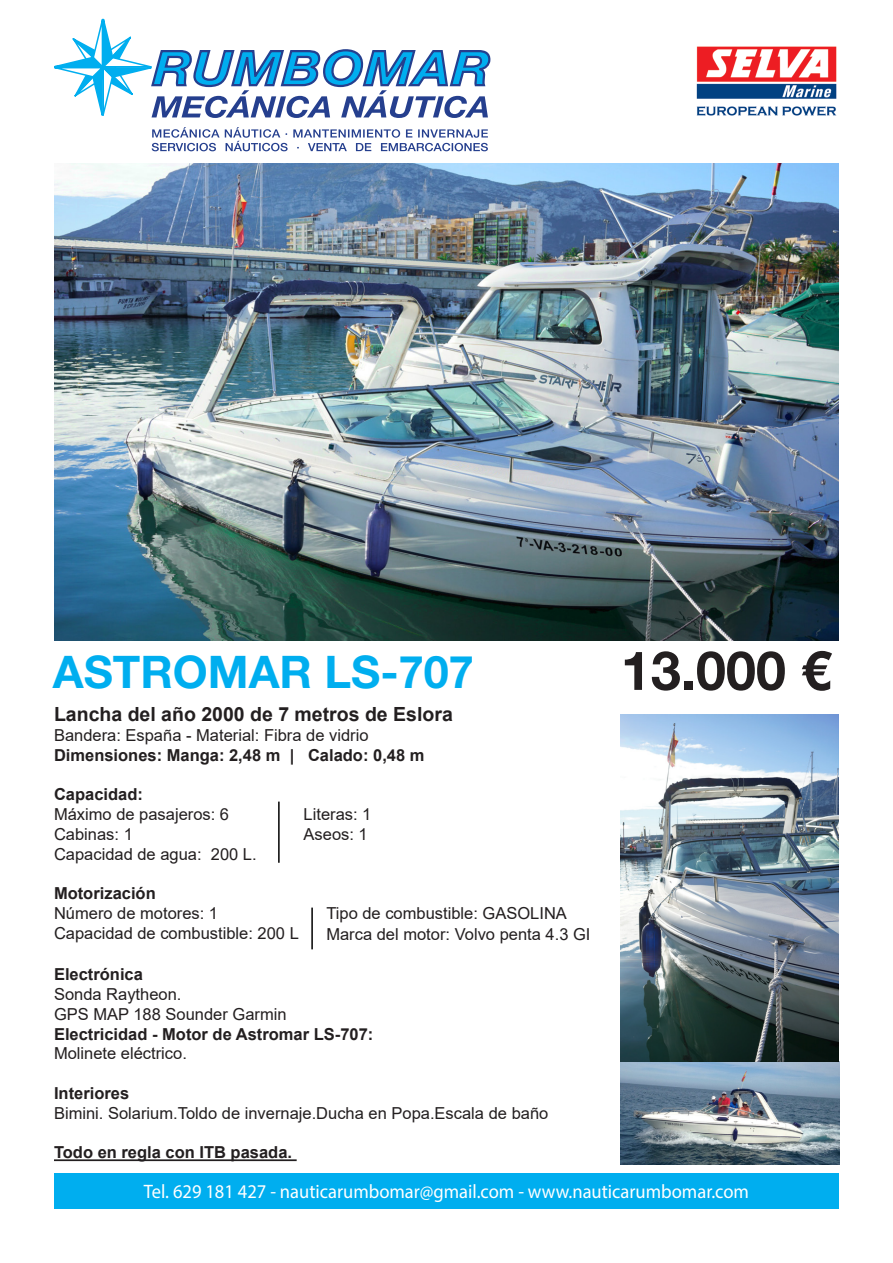
<style>
.page{position:relative;width:893px;height:1263px;background:#fff}
.page>*{position:absolute;margin:0;border:0;box-sizing:border-box;transform-origin:0 0}
.t1{font:700 54px "Helvetica Neue LT Std";color:#231f20}
.t2{font:700 45px "Helvetica Neue LT Std";color:#00aeef}
.t3{font:19.5px "Myriad Pro";color:#fff;scale:.95 1}
.t4{font:700 19.5px "Arial";color:#231f20}
.t5{font:16.5px "Arial";color:#231f20}
.t6{font:700 16.5px "Arial";color:#231f20}
</style>
<div class="page">
<svg style="left:54px;top:18px;width:437px;height:100px"></svg>
<svg style="left:152px;top:127px;width:336px;height:24px"></svg>
<img style="left:621px;top:714px;width:219px;height:451px">
<img style="left:54px;top:164px;width:785px;height:476px">
<img style="left:696px;top:46px;width:141px;height:70px">
<hr style="left:54px;top:1159px;width:243px;height:2px;background:#231f20">
<div style="left:54px;top:1174px;width:785px;height:35px;background:#00aeef"></div>
<hr style="left:278px;top:801px;width:2px;height:62px;background:#000">
<hr style="left:311px;top:907px;width:2px;height:42px;background:#000">
<p class="t2" style="left:53px;top:644px;width:422px">ASTROMAR LS-707</p>
<p class="t1" style="left:621px;top:637px;width:212px">13.000 €</p>
<p class="t4" style="left:54px;top:700px;width:400px">Lancha del año 2000 de 7 metros de Eslora</p>
<p class="t5" style="left:54px;top:724px;width:316px">Bandera: España - Material: Fibra de vidrio</p>
<p class="t6" style="left:54px;top:743px;width:372px">Dimensiones: Manga: 2,48 m | Calado: 0,48 m</p>
<p class="t6" style="left:54px;top:783px;width:90px">Capacidad:</p>
<p class="t5" style="left:54px;top:803px;width:177px">Máximo de pasajeros: 6</p>
<p class="t5" style="left:54px;top:823px;width:80px">Cabinas: 1</p>
<p class="t5" style="left:54px;top:842px;width:204px">Capacidad de agua: 200 L.</p>
<p class="t6" style="left:54px;top:882px;width:103px">Motorización</p>
<p class="t5" style="left:54px;top:902px;width:166px">Número de motores: 1</p>
<p class="t5" style="left:54px;top:922px;width:246px">Capacidad de combustible: 200 L</p>
<p class="t6" style="left:54px;top:963px;width:90px">Electrónica</p>
<p class="t5" style="left:54px;top:983px;width:129px">Sonda Raytheon.</p>
<p class="t5" style="left:54px;top:1003px;width:234px">GPS MAP 188 Sounder Garmin</p>
<p class="t6" style="left:54px;top:1022px;width:321px">Electricidad - Motor de Astromar LS-707:</p>
<p class="t5" style="left:54px;top:1042px;width:134px">Molinete eléctrico.</p>
<p class="t6" style="left:54px;top:1082px;width:77px">Interiores</p>
<p class="t5" style="left:54px;top:1102px;width:496px">Bimini. Solarium.Toldo de invernaje.Ducha en Popa.Escala de baño</p>
<p class="t6" style="left:54px;top:1141px;width:240px">Todo en regla con ITB pasada.</p>
<p class="t3" style="left:144px;top:1179px;width:638px">Tel. 629 181 427 - nauticarumbomar@gmail.com - www.nauticarumbomar.com</p>
<p class="t5" style="left:304px;top:803px;width:69px">Literas: 1</p>
<p class="t5" style="left:304px;top:823px;width:66px">Aseos: 1</p>
<p class="t5" style="left:326px;top:902px;width:242px">Tipo de combustible: GASOLINA</p>
<p class="t5" style="left:326px;top:923px;width:266px">Marca del motor: Volvo penta 4.3 GI</p>
</div>
